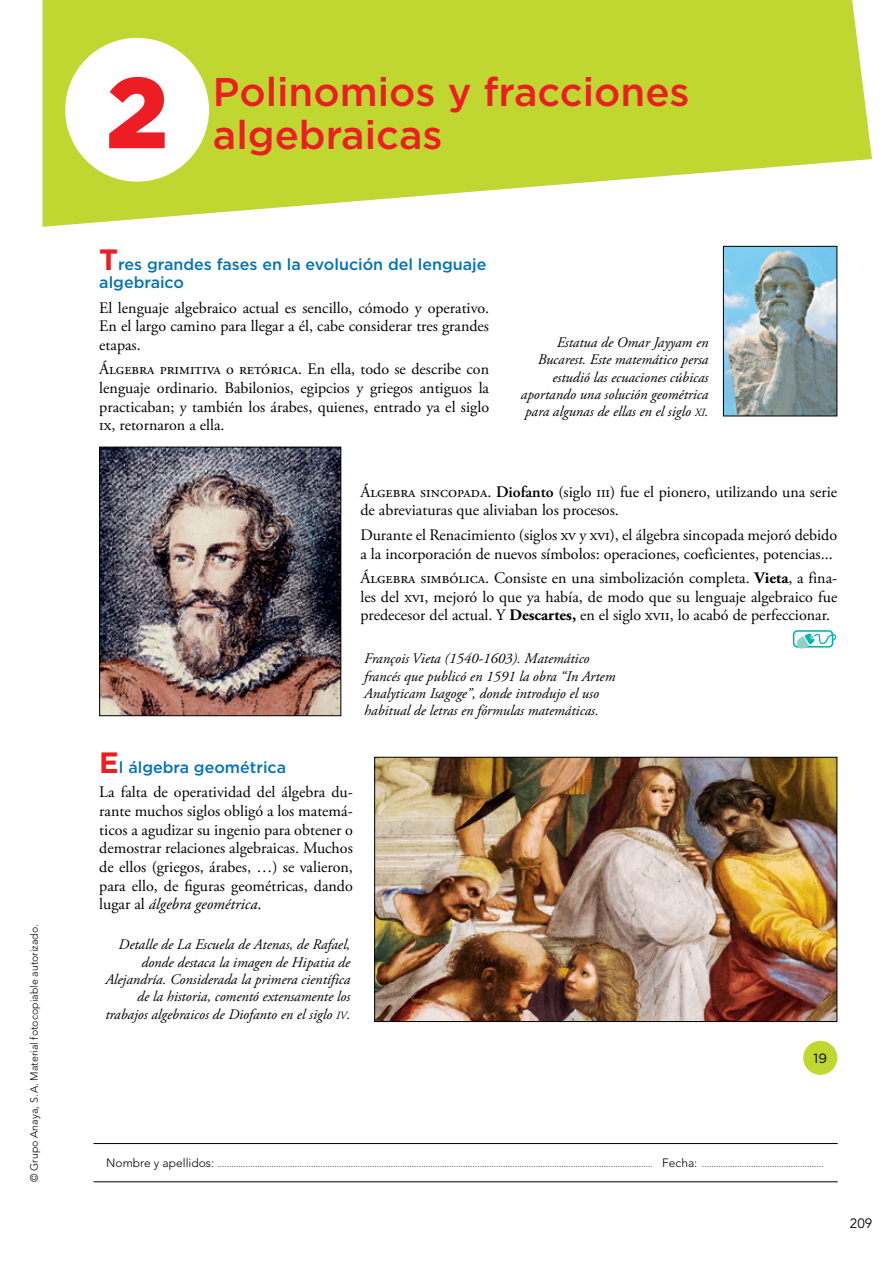
<style>
.page{position:relative;width:893px;height:1263px;background:#fff}
.page>*{position:absolute;margin:0;border:0;box-sizing:border-box;transform-origin:0 0}
.t1{font:900 100.2px "Gotham";color:#ed1d24}
.t2{font:500 40.05px/42.8px "Gotham";color:#ed1d24}
.t3{font:16.05px/18.8px "Adobe Garamond Pro";color:#000;text-align:justify}
.t4{font:500 16.05px/18.8px "Gotham";color:#0072bc}
.t5{font:italic 14.7px/17.4px "Adobe Garamond Pro";color:#000;text-align:right}
.t6{font:13.5px "Avenir LT Std";color:#000}
.t7{font:13.35px "Gotham";color:#000}
.t8{font:300 10.5px "Avenir LT Std";color:#000}
.t9{font:300 9px "Avenir LT Std";color:#000}
.s1{font-weight:700;font-size:29.4px;color:#ed1d24}
.s2{font-size:10.95px}
.s3{font-weight:600}
.s4{font-weight:700}
.s5{font-family:"Gotham";font-weight:700;font-size:29.4px;color:#ed1d24}
.s6{font-family:"Gotham";font-weight:500;color:#0072bc}
.s7{font-style:italic}
.s8{font-size:12px}
</style>
<div class="page">
<hr style="left:94px;top:1143px;width:744px;height:1px;background:#000">
<hr style="left:94px;top:1181px;width:744px;height:1px;background:#000">
<svg style="left:43px;top:0;width:829px;height:227px;fill:#bfd730"></svg>
<div style="left:803px;top:1041px;width:34px;height:34px;background:#bfd730;border-radius:50%"></div>
<div style="left:65px;top:38px;width:144px;height:144px;background:#fff;border-radius:50%"></div>
<img style="left:725px;top:248px;width:110px;height:166px">
<div style="left:723px;top:246px;width:114px;height:170px;border:1px solid #000"></div>
<img style="left:101px;top:449px;width:238px;height:265px">
<div style="left:99px;top:447px;width:242px;height:269px;border:1px solid #000"></div>
<img style="left:376px;top:759px;width:459px;height:261px">
<div style="left:374px;top:757px;width:463px;height:265px;border:1px solid #000"></div>
<div style="left:793px;top:630px;width:40px;height:17px;border:2px solid #00b5ad;border-radius:4px"></div>
<svg style="left:795px;top:632px;width:42px;height:17px"></svg>
<p class="t8" style="left:28px;top:1182px;width:260px;rotate:-90deg">© Grupo Anaya, S.A. Material fotocopiable autorizado.</p>
<p class="t1" style="left:106px;top:44px;width:64px">2</p>
<p class="t2" style="left:213px;top:70px;width:478px">Polinomios y fracciones algebraicas</p>
<p class="t4" style="left:99px;top:254px;width:389px"><span class="s1">T</span>res grandes fases en la evolución del lenguaje algebraico</p>
<p class="t3" style="left:99px;top:299px;width:391px">El lenguaje algebraico actual es sencillo, cómodo y operativo.<br>En el largo camino para llegar a él, cabe considerar tres grandes etapas.</p>
<p class="t3" style="left:99px;top:360px;width:391px">Álgebra primitiva o retórica. En ella, todo se describe con lenguaje ordinario. Babilonios, egipcios y griegos antiguos la practicaban; y también los árabes, quienes, entrado ya el siglo ix, retornaron a ella.</p>
<p class="t5" style="left:521px;top:334px;width:189px">Estatua de Omar Jayyam en<br>Bucarest. Este matemático persa estudió las ecuaciones cúbicas aportando una solución geométrica para algunas de ellas en el siglo <span class="s2">xi</span>.</p>
<p class="t3" style="left:360px;top:483px;width:478px">Álgebra sincopada. <span class="s3">Diofanto</span> (siglo iii) fue el pionero, utilizando una serie de abreviaturas que aliviaban los procesos.</p>
<p class="t3" style="left:360px;top:526px;width:478px">Durante el Renacimiento (siglos xv y xvi), el álgebra sincopada mejoró debido a la incorporación de nuevos símbolos: operaciones, coeficientes, potencias...</p>
<p class="t3" style="left:360px;top:569px;width:478px">Álgebra simbólica. Consiste en una simbolización completa. <span class="s4">Vieta</span>, a fina&shy;les del xvi, mejoró lo que ya había, de modo que su lenguaje algebraico fue predecesor del actual. Y <span class="s4">Descartes,</span> en el siglo xvii, lo acabó de perfeccionar.</p>
<p class="t5" style="left:364px;top:650px;width:253px;text-align:left">François Vieta (1540-1603). Matemático francés que publicó en 1591 la obra “In Artem Analyticam Isagoge”, donde introdujo el uso habitual de letras en fórmulas matemáticas.</p>
<p class="t3" style="left:99px;top:756px;width:255px;line-height:24.3px"><span class="s5">E</span><span class="s6">l álgebra geométrica<br></span>La falta de operatividad del álgebra du-</p>
<p class="t3" style="left:99px;top:802px;width:255px">rante muchos siglos obligó a los matemá&shy;ticos a agudizar su ingenio para obtener o demostrar relaciones algebraicas. Muchos de ellos (griegos, árabes, …) se valieron, para ello, de figuras geométricas, dando lugar al <span class="s7">álgebra geométrica</span>.</p>
<p class="t5" style="left:105px;top:936px;width:246px">Detalle de La Escuela de Atenas, de Rafael, donde destaca la imagen de Hipatia de Alejandría. Considerada la primera científica de la historia, comentó extensamente los trabajos algebraicos de Diofanto en el siglo <span class="s2">iv</span>.</p>
<p class="t7" style="left:813px;top:1049px;width:15px">19</p>
<p class="t9" style="left:106px;top:1158px;width:719px"><span class="s8">Nombre y apellidos:</span> .......................................................................................................................................................................................... <span class="s8">Fecha:</span> ....................................................</p>
<p class="t6" style="left:850px;top:1215px;width:24px">209</p>
</div>
